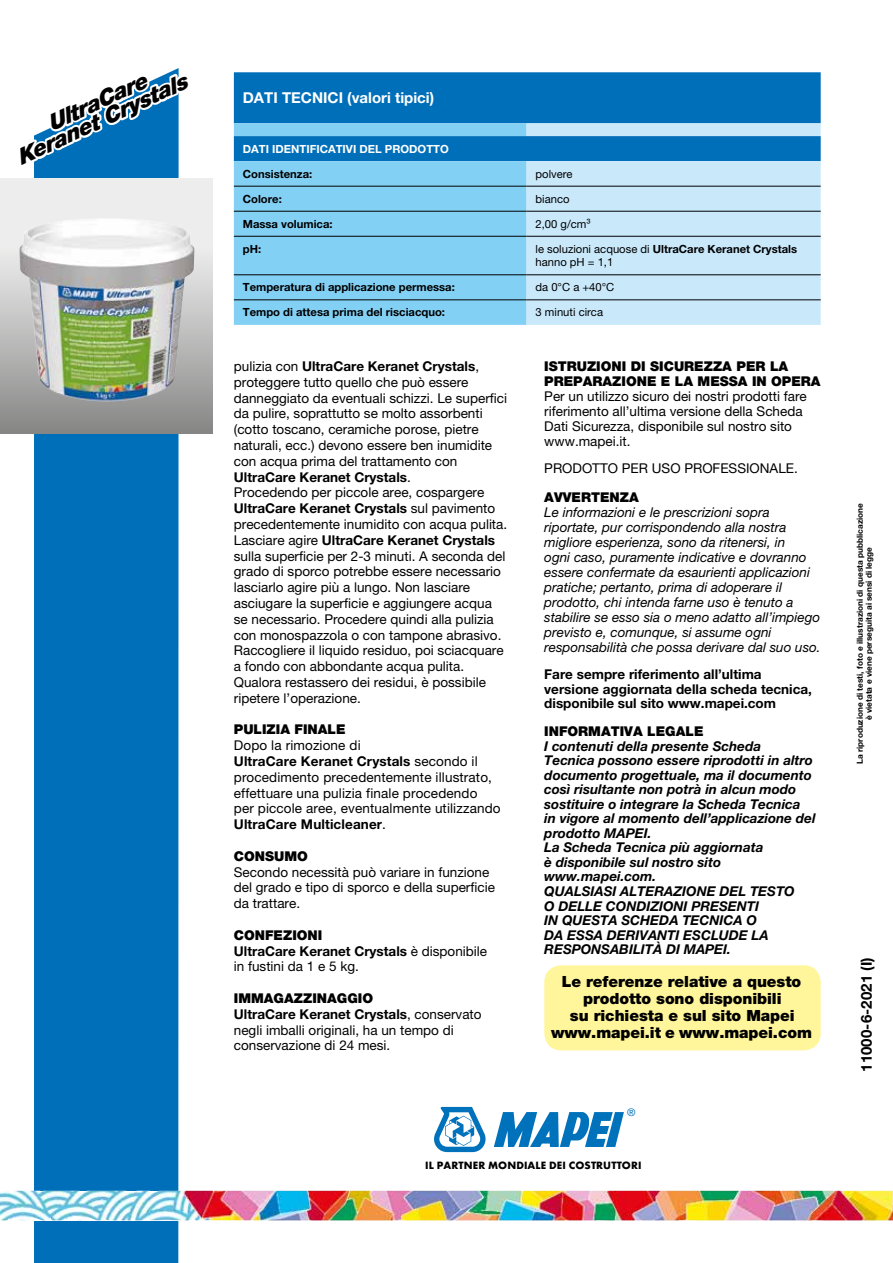
<style>
.page{position:relative;width:893px;height:1263px;background:#fff}
.page>*{position:absolute;margin:0;border:0;box-sizing:border-box;transform-origin:0 0}
.t1{font:italic 900 22.2px/17.7px "Helvetica Neue LTW1 G";color:#000;text-align:center}
.t2{font:900 15.45px/17.2px "Helvetica Neue LTW1 G";letter-spacing:-.005em;color:#000;text-align:center}
.t3{font:700 15px "Helvetica Neue LTW1 G";color:#fff}
.t4{font:700 15px "Helvetica Neue LTW1 G";color:#000}
.t5{font:13.5px/15.8px "Helvetica Neue LTW1 G";color:#000}
.t6{font:italic 700 13.5px/14.5px "Helvetica Neue LTW1 G";color:#000}
.t7{font:italic 13.5px/15px "Helvetica Neue LTW1 G";color:#000}
.t8{font:900 13.5px/15px "Helvetica Neue LTW1 G";color:#000}
.t9{font:700 13.5px/14.2px "Helvetica Neue LTW1 G";color:#000}
.t10{font:700 11.25px "Helvetica Neue LTW1 G";color:#000}
.t11{font:11.25px/13.5px "Helvetica Neue LTW1 G";color:#000}
.t12{font:700 11.25px "Helvetica Neue LTW1 G";color:#fff}
.t13{font:10.5px "Helvetica Neue LTW1 G";color:#006fb9}
.t14{font:700 9.75px "Futura";letter-spacing:.01em;color:#000}
.t15{font:700 8.25px/9px "Helvetica Neue LTW1 G";color:#000;text-align:center}
.s1{font-weight:700}
.s2{font-weight:900}
</style>
<div class="page">
<div style="left:34px;top:174px;width:145px;height:1089px;background:#006fb9"></div>
<img style="left:0;top:1191px;width:893px;height:29px">
<svg style="left:494px;top:1112px;width:130px;height:35px"></svg>
<svg style="left:434px;top:1107px;width:52px;height:45px"></svg>
<svg style="left:34px;top:68px;width:145px;height:106px"></svg>
<div style="left:544px;top:965px;width:277px;height:85px;background:#fff69b;border-radius:17px"></div>
<div style="left:234px;top:72px;width:587px;height:51px;background:#006fb9"></div>
<svg style="left:234px;top:123px;width:292px;height:202px;background:#71c2eb"></svg>
<svg style="left:526px;top:123px;width:295px;height:202px;background:#aed7f0"></svg>
<hr style="left:234px;top:186px;width:292px;height:1px;background:#000">
<hr style="left:526px;top:186px;width:295px;height:1px;background:#000">
<hr style="left:526px;top:211px;width:295px;height:1px;background:#000">
<hr style="left:234px;top:236px;width:292px;height:1px;background:#000">
<hr style="left:526px;top:236px;width:295px;height:1px;background:#000">
<hr style="left:234px;top:274px;width:292px;height:1px;background:#000">
<hr style="left:526px;top:274px;width:295px;height:1px;background:#000">
<hr style="left:234px;top:299px;width:292px;height:1px;background:#000">
<hr style="left:526px;top:299px;width:295px;height:1px;background:#000">
<hr style="left:234px;top:211px;width:292px;height:1px;background:#000">
<img style="left:0;top:179px;width:213px;height:255px">
<img style="left:24px;top:218px;width:88px;height:24px">
<h1 class="t1" style="left:7px;top:134px;width:187px;rotate:-25deg">UltraCare<br>Keranet Crystals</h1>
<p class="t3" style="left:243px;top:89px;width:193px">DATI TECNICI (valori tipici)</p>
<p class="t12" style="left:243px;top:142px;width:207px">DATI IDENTIFICATIVI DEL PRODOTTO</p>
<p class="t10" style="left:243px;top:167px;width:71px">Consistenza:</p>
<p class="t11" style="left:535px;top:167px;width:39px">polvere</p>
<p class="t10" style="left:243px;top:192px;width:40px">Colore:</p>
<p class="t11" style="left:535px;top:192px;width:35px">bianco</p>
<p class="t10" style="left:243px;top:217px;width:91px">Massa volumica:</p>
<p class="t11" style="left:535px;top:217px;width:57px">2,00 g/cm³</p>
<p class="t10" style="left:243px;top:242px;width:20px">pH:</p>
<p class="t11" style="left:535px;top:242px;width:263px">le soluzioni acquose di <span class="s1">UltraCare Keranet Crystals </span>hanno pH = 1,1</p>
<p class="t10" style="left:243px;top:280px;width:214px">Temperatura di applicazione permessa:</p>
<p class="t11" style="left:535px;top:280px;width:80px">da 0°C a +40°C</p>
<p class="t10" style="left:243px;top:305px;width:204px">Tempo di attesa prima del risciacquo:</p>
<p class="t11" style="left:535px;top:306px;width:69px">3 minuti circa</p>
<p class="t5" style="left:234px;top:358px;width:275px">pulizia con <span class="s1">UltraCare Keranet Crystals</span>, proteggere tutto quello che può essere danneggiato da eventuali schizzi. Le superfici da pulire, soprattutto se molto assorbenti (cotto toscano, ceramiche porose, pietre naturali, ecc.) devono essere ben inumidite con acqua prima del trattamento con <span class="s1">UltraCare Keranet Crystals</span>.<br>Procedendo per piccole aree, cospargere <span class="s1">UltraCare Keranet Crystals</span> sul pavimento precedentemente inumidito con acqua pulita.<br>Lasciare agire <span class="s1">UltraCare Keranet Crystals </span>sulla superficie per 2-3 minuti. A seconda del grado di sporco potrebbe essere necessario lasciarlo agire più a lungo. Non lasciare asciugare la superficie e aggiungere acqua se necessario. Procedere quindi alla pulizia con monospazzola o con tampone abrasivo.<br>Raccogliere il liquido residuo, poi sciacquare a fondo con abbondante acqua pulita.<br>Qualora restassero dei residui, è possibile ripetere l’operazione.</p>
<p class="t8" style="left:234px;top:722px;width:113px">PULIZIA FINALE</p>
<p class="t5" style="left:234px;top:737px;width:268px">Dopo la rimozione di<br><span class="s1">UltraCare Keranet Crystals</span> secondo il procedimento precedentemente illustrato, effettuare una pulizia finale procedendo per piccole aree, eventualmente utilizzando <span class="s1">UltraCare Multicleaner</span>.</p>
<p class="t8" style="left:234px;top:848px;width:75px">CONSUMO</p>
<p class="t5" style="left:234px;top:864px;width:263px">Secondo necessità può variare in funzione del grado e tipo di sporco e della superficie da trattare.</p>
<p class="t5" style="left:234px;top:927px;width:255px"><span class="s2">CONFEZIONI<br></span><span class="s1">UltraCare Keranet Crystals</span> è disponibile in fustini da 1 e 5 kg.</p>
<p class="t5" style="left:234px;top:990px;width:249px"><span class="s2">IMMAGAZZINAGGIO<br></span><span class="s1">UltraCare Keranet Crystals</span>, conservato negli imballi originali, ha un tempo di conservazione di 24 mesi.</p>
<p class="t8" style="left:544px;top:359px;width:278px">ISTRUZIONI DI SICUREZZA PER LA<br>PREPARAZIONE E LA MESSA IN OPERA</p>
<p class="t5" style="left:544px;top:389px;width:264px;line-height:15px">Per un utilizzo sicuro dei nostri prodotti fare riferimento all’ultima versione della Scheda Dati Sicurezza, disponibile sul nostro sito www.mapei.it.</p>
<p class="t5" style="left:544px;top:460px;width:255px">PRODOTTO PER USO PROFESSIONALE.</p>
<p class="t8" style="left:544px;top:489px;width:96px">AVVERTENZA</p>
<p class="t7" style="left:544px;top:504px;width:278px">Le informazioni e le prescrizioni sopra riportate, pur corrispondendo alla nostra migliore esperienza, sono da ritenersi, in<br>ogni caso, puramente indicative e dovranno essere confermate da esaurienti applicazioni pratiche; pertanto, prima di adoperare il prodotto, chi intenda farne uso è tenuto a stabilire se esso sia o meno adatto all’impiego previsto e, comunque, si assume ogni responsabilità che possa derivare dal suo uso.</p>
<p class="t9" style="left:544px;top:667px;width:269px">Fare sempre riferimento all’ultima versione aggiornata della scheda tecnica, disponibile sul sito www.mapei.com</p>
<p class="t8" style="left:544px;top:724px;width:161px">INFORMATIVA LEGALE</p>
<p class="t6" style="left:544px;top:738px;width:273px">I contenuti della presente Scheda<br>Tecnica possono essere riprodotti in altro documento progettuale, ma il documento così risultante non potrà in alcun modo sostituire o integrare la Scheda Tecnica in vigore al momento dell’applicazione del prodotto MAPEI.<br>La Scheda Tecnica più aggiornata<br>è disponibile sul nostro sito www.mapei.com.<br>QUALSIASI ALTERAZIONE DEL TESTO<br>O DELLE CONDIZIONI PRESENTI<br>IN QUESTA SCHEDA TECNICA O<br>DA ESSA DERIVANTI ESCLUDE LA<br>RESPONSABILITÀ DI MAPEI.</p>
<p class="t2" style="left:551px;top:972px;width:262px">Le referenze relative a questo prodotto sono disponibili<br>su richiesta e sul sito Mapei www.mapei.it e www.mapei.com</p>
<p class="t13" style="left:627px;top:1106px;width:10px">®</p>
<p class="t14" style="left:425px;top:1159px;width:218px">IL PARTNER MONDIALE DEI COSTRUTTORI</p>
<p class="t15" style="left:855px;top:764px;width:262px;rotate:-90deg">La riproduzione di testi, foto e illustrazioni di questa pubblicazione è vietata e viene perseguita ai sensi di legge</p>
<p class="t4" style="left:857px;top:1071px;width:116px;rotate:-90deg">11000-6-2021 (I)</p>
</div>
